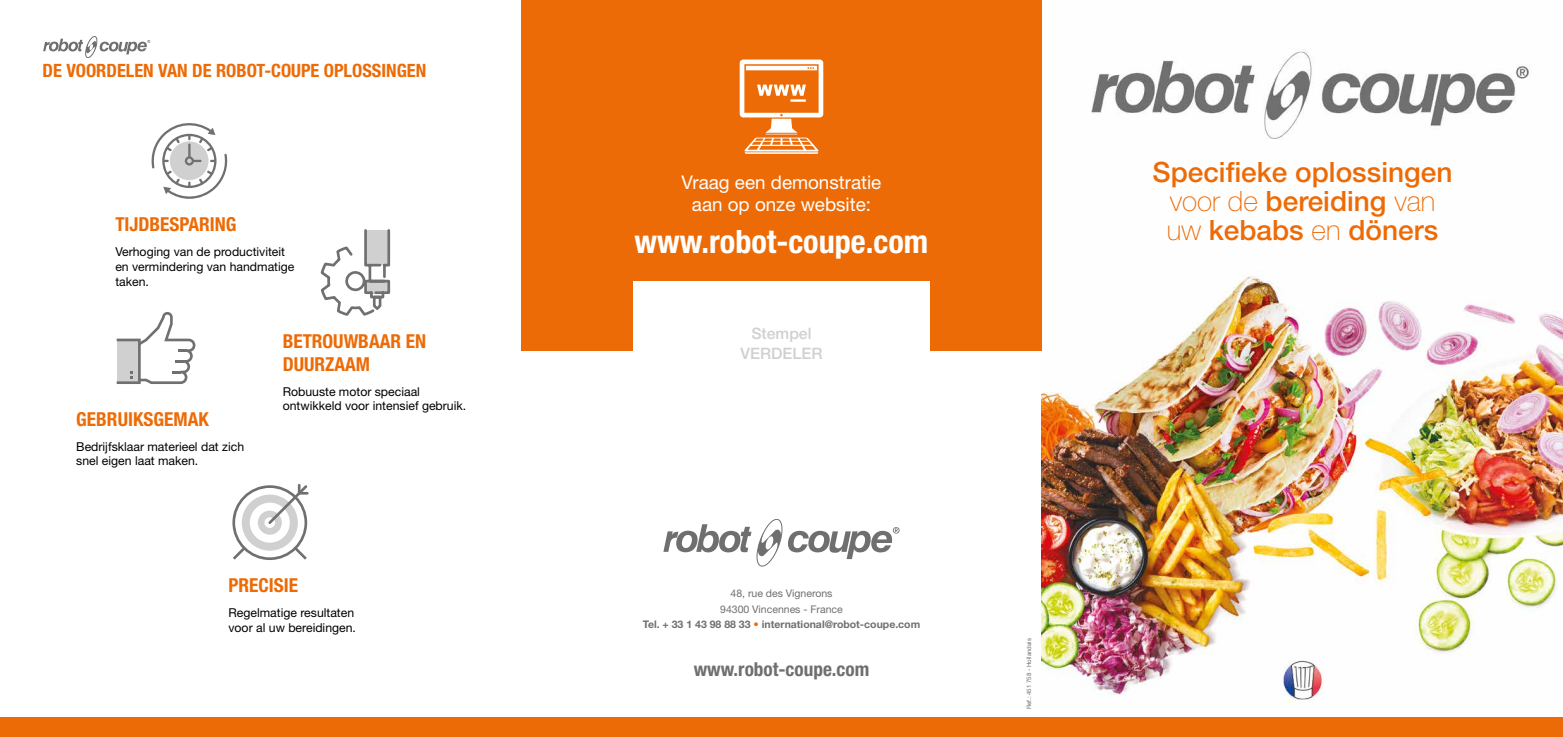
<style>
.page{position:relative;width:1563px;height:737px;background:#fff}
.page>*{position:absolute;margin:0;border:0;box-sizing:border-box;transform-origin:0 0}
.t1{font:700 condensed 32.2px "Helvetica Neue";color:#fff}
.t2{font:500 28px/28.9px "Helvetica Neue";color:#ed6b06;text-align:center}
.t3{font:700 condensed 19.25px/23.1px "Helvetica Neue";color:#ed6b06}
.t4{font:700 condensed 19.25px "Helvetica Neue";color:#706f6f}
.t5{font:18.81px/22.6px "Helvetica Neue";color:#fff;text-align:center}
.t6{font:700 condensed 18.38px "Helvetica Neue";color:#ed6b06}
.t7{font:500 15.75px/19.2px "Helvetica Neue";color:#d0d0d0;text-align:center}
.t8{font:12.25px/14.7px "Helvetica Neue";color:#000}
.t9{font:700 10.5px/15.8px "Helvetica Neue";color:#706f6f;text-align:center}
.t10{font:6.12px "Helvetica Neue";color:#706f6f}
.s1{font-weight:400}
.s2{color:#ed6b06}
.s3{font-weight:100}
</style>
<div class="page">
<img style="left:1042px;top:50px;width:521px;height:655px">
<div style="left:521px;top:0;width:521px;height:351px;background:#ed6b06"></div>
<svg style="left:740px;top:60px;width:83px;height:94px"></svg>
<div style="left:633px;top:281px;width:297px;height:206px;background:#fff"></div>
<svg style="left:663px;top:519px;width:236px;height:47px"></svg>
<svg style="left:151px;top:123px;width:77px;height:76px"></svg>
<svg style="left:320px;top:229px;width:70px;height:87px"></svg>
<svg style="left:117px;top:312px;width:78px;height:72px"></svg>
<svg style="left:232px;top:484px;width:76px;height:76px"></svg>
<svg style="left:43px;top:36px;width:107px;height:22px"></svg>
<div style="left:0;top:717px;width:1563px;height:20px;background:#ed6b06"></div>
<h3 class="t6" style="left:43px;top:59px;width:385px">DE VOORDELEN VAN DE ROBOT-COUPE OPLOSSINGEN</h3>
<h3 class="t3" style="left:115px;top:213px;width:123px">TIJDBESPARING</h3>
<p class="t8" style="left:115px;top:244px;width:181px">Verhoging van de productiviteit en vermindering van handmatige taken.</p>
<h3 class="t3" style="left:76px;top:407px;width:134px">GEBRUIKSGEMAK</h3>
<p class="t8" style="left:76px;top:439px;width:169px">Bedrijfsklaar materieel dat zich snel eigen laat maken.</p>
<h3 class="t3" style="left:283px;top:329px;width:145px">BETROUWBAAR EN<br>DUURZAAM</h3>
<p class="t8" style="left:283px;top:384px;width:185px">Robuuste motor speciaal ontwikkeld voor intensief gebruik.</p>
<h3 class="t3" style="left:228px;top:573px;width:71px">PRECISIE</h3>
<p class="t8" style="left:228px;top:605px;width:129px">Regelmatige resultaten voor al uw bereidingen.</p>
<h3 class="t5" style="left:681px;top:170px;width:201px">Vraag een demonstratie aan op onze website:</h3>
<h1 class="t1" style="left:634px;top:221px;width:295px">www.robot-coupe.com</h1>
<p class="t7" style="left:740px;top:324px;width:83px">Stempel<br>VERDELER</p>
<p class="t9" style="left:643px;top:585px;width:279px"><span class="s1">48, rue des Vignerons<br>94300 Vincennes - France<br></span>Tel. + 33 1 43 98 88 33 <span class="s2">•</span> international@robot-coupe.com</p>
<h3 class="t4" style="left:694px;top:657px;width:177px">www.robot-coupe.com</h3>
<p class="t10" style="left:1025px;top:709px;width:73px;rotate:-90deg">Ref.: 451 758 - Hollandais</p>
<h2 class="t2" style="left:1152px;top:157px;width:301px">Specifieke oplossingen <span class="s3">voor de</span> bereiding <span class="s3">van uw</span> kebabs <span class="s3">en</span> döners</h2>
</div>
